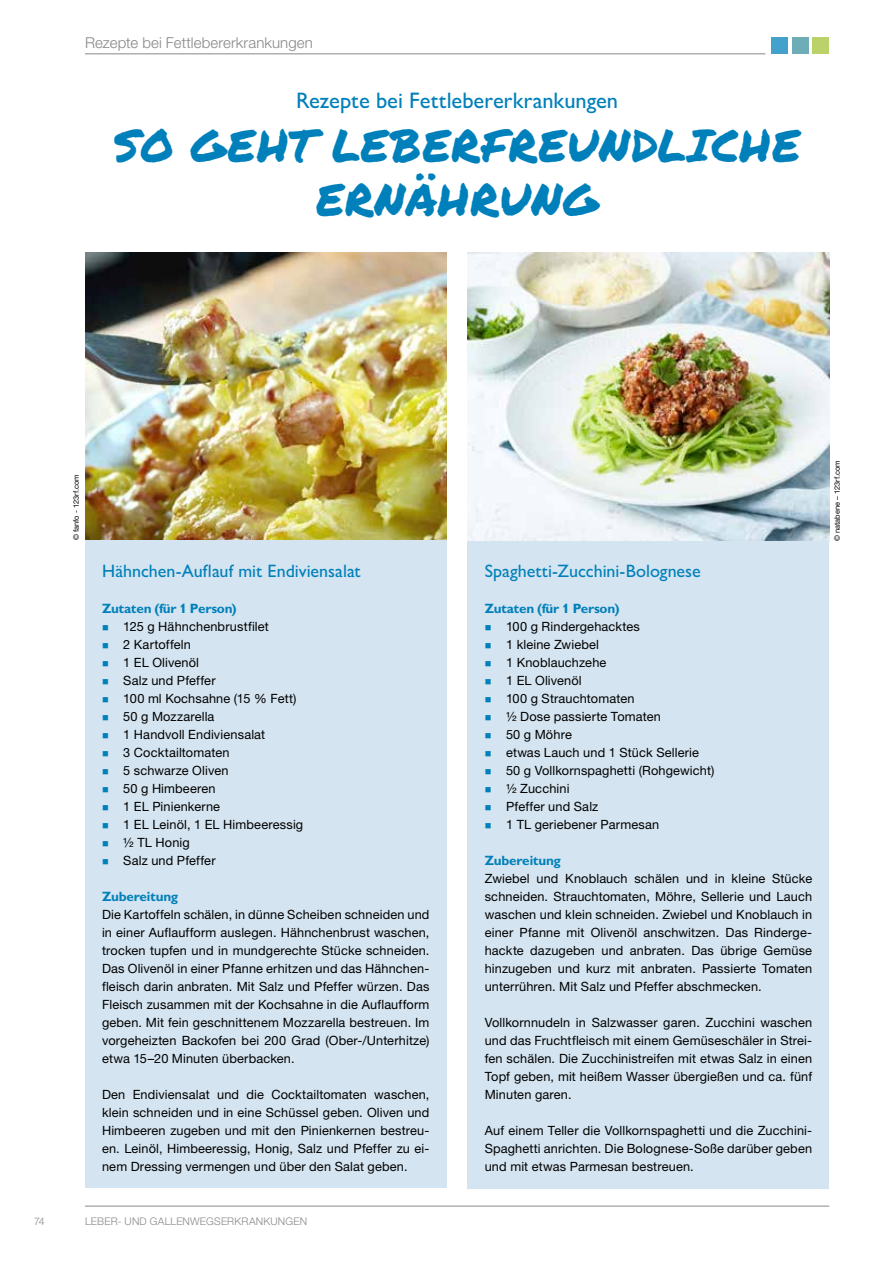
<style>
.page{position:relative;width:893px;height:1263px;background:#fff}
.page>*{position:absolute;margin:0;border:0;box-sizing:border-box;transform-origin:0 0}
.t1{font:45px/54px "Permanent Marker";letter-spacing:.015em;color:#0080ba;text-align:center}
.t2{font:500 22.5px "Gill Sans MT Std";color:#0080ba}
.t3{font:500 18px "Gill Sans MT Std";color:#0080ba}
.t4{font:300 15px "Helvetica Neue LT Std";letter-spacing:.01em;color:#87888a}
.t5{font:700 13.5px "Gill Sans MT Std";letter-spacing:-.015em;color:#0080ba}
.t6{font:12.75px/18px "Helvetica Neue LT Std";letter-spacing:.01em;color:#000;text-align:justify}
.t7{font:300 10.5px "Helvetica Neue LT Std";letter-spacing:.02em;color:#87888a}
.t8{font:7.5px "Helvetica Neue LT Std";color:#000}
</style>
<div class="page">
<div style="left:771px;top:37px;width:17px;height:17px;background:#44a1cc"></div>
<div style="left:792px;top:37px;width:17px;height:17px;background:#6eacb7"></div>
<div style="left:812px;top:37px;width:17px;height:17px;background:#bbd26a"></div>
<hr style="left:85px;top:1206px;width:744px;height:1px;background:#87888a">
<hr style="left:85px;top:54px;width:680px;height:1px;background:#87888a">
<img style="left:468px;top:252px;width:361px;height:289px">
<div style="left:468px;top:541px;width:361px;height:647px;background:#d4e4f0"></div>
<img style="left:85px;top:252px;width:361px;height:288px">
<div style="left:85px;top:540px;width:361px;height:647px;background:#d4e4f0"></div>
<p class="t4" style="left:85px;top:33px;width:229px">Rezepte bei Fettlebererkrankungen</p>
<h2 class="t2" style="left:296px;top:87px;width:324px">Rezepte bei Fettlebererkrankungen</h2>
<h1 class="t1" style="left:114px;top:118px;width:688px">SO GEHT LEBERFREUNDLICHE<br>ERNÄHRUNG</h1>
<p class="t8" style="left:72px;top:540px;width:68px;rotate:-90deg">© fanfo - 123rf.com</p>
<h3 class="t3" style="left:102px;top:560px;width:260px">Hähnchen-Auflauf mit Endiviensalat</h3>
<p class="t5" style="left:102px;top:600px;width:136px">Zutaten (für 1 Person)</p>
<p class="t6" style="left:123px;top:617px;width:181px;text-align:left">125 g Hähnchenbrustfilet<br>2 Kartoffeln<br>1 EL Olivenöl<br>Salz und Pfeffer<br>100 ml Kochsahne (15 % Fett)<br>50 g Mozzarella<br>1 Handvoll Endiviensalat<br>3 Cocktailtomaten<br>5 schwarze Oliven<br>50 g Himbeeren<br>1 EL Pinienkerne<br>1 EL Leinöl, 1 EL Himbeeressig ½ TL Honig<br>Salz und Pfeffer</p>
<p class="t5" style="left:102px;top:888px;width:78px">Zubereitung</p>
<p class="t6" style="left:102px;top:905px;width:329px">Die Kartoffeln schälen, in dünne Scheiben schneiden und in einer Auflaufform auslegen. Hähnchenbrust waschen, trocken tupfen und in mundgerechte Stücke schneiden.<br>Das Olivenöl in einer Pfanne erhitzen und das Hähnchen&shy;fleisch darin anbraten. Mit Salz und Pfeffer würzen. Das Fleisch zusammen mit der Kochsahne in die Auflaufform geben. Mit fein geschnittenem Mozzarella bestreuen. Im vorgeheizten Backofen bei 200 Grad (Ober-/Unterhitze) etwa 15–20 Minuten überbacken.</p>
<p class="t6" style="left:102px;top:1085px;width:329px">Den Endiviensalat und die Cocktailtomaten waschen, klein schneiden und in eine Schüssel geben. Oliven und Himbeeren zugeben und mit den Pinienkernen bestreu&shy;en. Leinöl, Himbeeressig, Honig, Salz und Pfeffer zu ei&shy;nem Dressing vermengen und über den Salat geben.</p>
<p class="t7" style="left:34px;top:1214px;width:12px">74</p>
<p class="t7" style="left:85px;top:1214px;width:224px">LEBER- UND GALLENWEGSERKRANKUNGEN</p>
<h3 class="t3" style="left:485px;top:560px;width:217px">Spaghetti-Zucchini-Bolognese</h3>
<p class="t5" style="left:485px;top:600px;width:136px">Zutaten (für 1 Person)</p>
<p class="t6" style="left:506px;top:617px;width:210px;text-align:left">100 g Rindergehacktes<br>1 kleine Zwiebel<br>1 Knoblauchzehe<br>1 EL Olivenöl<br>100 g Strauchtomaten<br>½ Dose passierte Tomaten<br>50 g Möhre<br>etwas Lauch und 1 Stück Sellerie<br>50 g Vollkornspaghetti (Rohgewicht) ½ Zucchini<br>Pfeffer und Salz<br>1 TL geriebener Parmesan</p>
<p class="t5" style="left:485px;top:852px;width:78px">Zubereitung</p>
<p class="t6" style="left:485px;top:869px;width:329px">Zwiebel und Knoblauch schälen und in kleine Stücke schneiden. Strauchtomaten, Möhre, Sellerie und Lauch waschen und klein schneiden. Zwiebel und Knoblauch in einer Pfanne mit Olivenöl anschwitzen. Das Rinderge&shy;hackte dazugeben und anbraten. Das übrige Gemüse hinzugeben und kurz mit anbraten. Passierte Tomaten unterrühren. Mit Salz und Pfeffer abschmecken.</p>
<p class="t6" style="left:485px;top:1013px;width:329px">Vollkornnudeln in Salzwasser garen. Zucchini waschen und das Fruchtfleisch mit einem Gemüseschäler in Strei&shy;fen schälen. Die Zucchinistreifen mit etwas Salz in einen Topf geben, mit heißem Wasser übergießen und ca. fünf Minuten garen.</p>
<p class="t6" style="left:485px;top:1121px;width:329px">Auf einem Teller die Vollkornspaghetti und die Zucchini-Spaghetti anrichten. Die Bolognese-Soße darüber geben und mit etwas Parmesan bestreuen.</p>
<p class="t8" style="left:833px;top:541px;width:83px;rotate:-90deg">© natabene – 123rf.com</p>
</div>
